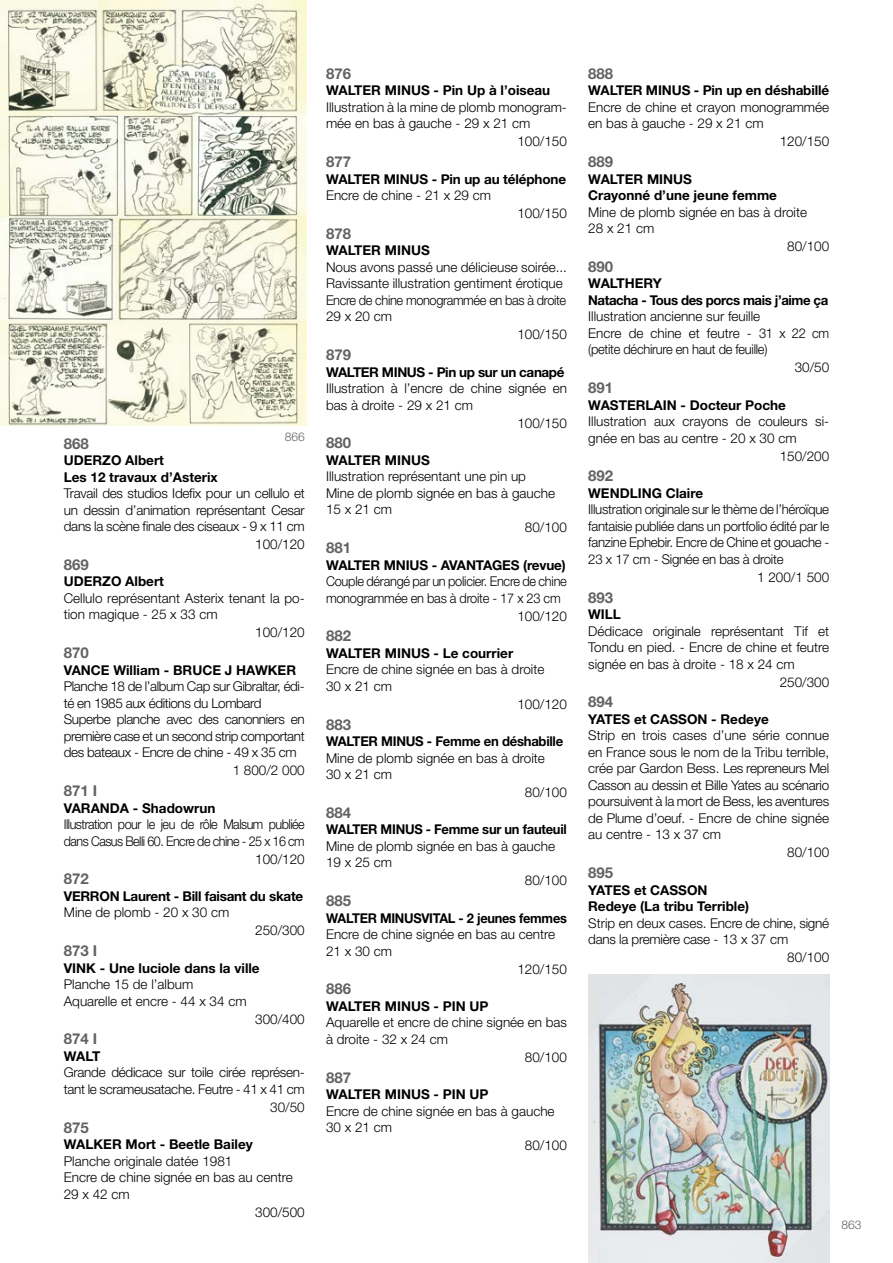
<style>
.page{position:relative;width:893px;height:1263px;background:#fff}
.page>*{position:absolute;margin:0;border:0;box-sizing:border-box;transform-origin:0 0}
.t1{font:700 15px "Helvetica Neue LT Std";color:#626262}
.t2{font:300 13.5px/16.5px "Helvetica Neue LT Std";color:#000}
.t3{font:700 13.5px/16.5px "Helvetica Neue LT Std";color:#000}
.t4{font:300 13.5px/16.5px "Helvetica Neue LT Std";letter-spacing:-.03em;color:#000}
.t5{font:300 13.5px/16.5px "Helvetica Neue LT Std";letter-spacing:-.02em;color:#000}
.t6{font:300 13.5px/16.5px "Helvetica Neue LT Std";letter-spacing:-.04em;color:#000;scale:.93 1}
.t7{font:300 13.5px/16.5px "Helvetica Neue LT Std";letter-spacing:-.02em;color:#000;scale:.95 1}
.t8{font:700 13.5px/16.5px "Helvetica Neue LT Std";letter-spacing:-.03em;color:#000}
.t9{font:700 13.5px "Helvetica Neue LT Std";letter-spacing:-.02em;color:#000}
.t10{font:700 13.5px "Helvetica Neue LT Std";letter-spacing:-.02em;color:#000;scale:.96 1}
.t11{font:700 13.5px "Helvetica Neue LT Std";letter-spacing:-.02em;color:#000;scale:.95 1}
.t12{font:300 12px "Helvetica Neue LT Std";color:#626262}
</style>
<div class="page">
<img style="left:0;top:0;width:306px;height:425px">
<img style="left:588px;top:974px;width:241px;height:289px">
<p class="t12" style="left:285px;top:429px;width:22px">866</p>
<p class="t1" style="left:64px;top:434px;width:27px">868</p>
<p class="t3" style="left:64px;top:452px;width:156px">UDERZO Albert<br>Les 12 travaux d’Asterix</p>
<p class="t2" style="left:64px;top:485px;width:242px;text-align:justify">Travail des studios Idefix pour un cellulo et un dessin d’animation représentant Cesar dans la scène finale des ciseaux - 9 x 11 cm</p>
<p class="t2" style="left:255px;top:536px;width:51px">100/120</p>
<p class="t1" style="left:64px;top:555px;width:27px">869</p>
<p class="t3" style="left:64px;top:573px;width:102px">UDERZO Albert</p>
<p class="t2" style="left:64px;top:590px;width:242px">Cellulo représentant Asterix tenant la po&shy;tion magique - 25 x 33 cm</p>
<p class="t2" style="left:255px;top:624px;width:51px">100/120</p>
<p class="t1" style="left:64px;top:644px;width:27px">870</p>
<p class="t3" style="left:64px;top:661px;width:234px">VANCE William - BRUCE J HAWKER</p>
<p class="t4" style="left:64px;top:678px;width:242px">Planche 18 de l’album Cap sur Gibraltar, édi&shy;té en 1985 aux éditions du Lombard Superbe planche avec des canonniers en première case et un second strip comportant des bateaux - Encre de chine - 49 x 35 cm</p>
<p class="t2" style="left:233px;top:762px;width:74px">1 800/2 000</p>
<p class="t1" style="left:64px;top:781px;width:35px">871 I</p>
<p class="t3" style="left:64px;top:799px;width:153px">VARANDA - Shadowrun</p>
<p class="t6" style="left:64px;top:816px;width:261px">Illustration pour le jeu de rôle Malsum publiée dans Casus Belli 60. Encre de chine - 25 x 16 cm</p>
<p class="t2" style="left:255px;top:850px;width:51px">100/120</p>
<p class="t1" style="left:64px;top:870px;width:27px">872</p>
<p class="t9" style="left:64px;top:888px;width:241px">VERRON Laurent - Bill faisant du skate</p>
<p class="t2" style="left:64px;top:904px;width:167px">Mine de plomb - 20 x 30 cm</p>
<p class="t2" style="left:255px;top:922px;width:51px">250/300</p>
<p class="t1" style="left:64px;top:941px;width:35px">873 I</p>
<p class="t3" style="left:64px;top:959px;width:197px">VINK - Une luciole dans la ville</p>
<p class="t2" style="left:64px;top:976px;width:184px">Planche 15 de l’album<br>Aquarelle et encre - 44 x 34 cm</p>
<p class="t2" style="left:255px;top:1010px;width:51px">300/400</p>
<p class="t1" style="left:64px;top:1030px;width:35px">874 I</p>
<p class="t3" style="left:64px;top:1047px;width:38px">WALT</p>
<p class="t5" style="left:64px;top:1064px;width:242px">Grande dédicace sur toile cirée représen&shy;tant le scrameusatache. Feutre - 41 x 41 cm</p>
<p class="t2" style="left:270px;top:1098px;width:36px">30/50</p>
<p class="t1" style="left:64px;top:1118px;width:27px">875</p>
<p class="t3" style="left:64px;top:1136px;width:190px">WALKER Mort - Beetle Bailey</p>
<p class="t2" style="left:64px;top:1152px;width:231px">Planche originale datée 1981<br>Encre de chine signée en bas au centre<br>29 x 42 cm</p>
<p class="t2" style="left:255px;top:1203px;width:51px">300/500</p>
<p class="t1" style="left:326px;top:64px;width:27px">876</p>
<p class="t3" style="left:326px;top:82px;width:226px">WALTER MINUS - Pin Up à l’oiseau</p>
<p class="t2" style="left:326px;top:98px;width:242px">Illustration à la mine de plomb monogram&shy;mée en bas à gauche - 29 x 21 cm</p>
<p class="t2" style="left:517px;top:133px;width:51px">100/150</p>
<p class="t1" style="left:326px;top:152px;width:27px">877</p>
<p class="t3" style="left:326px;top:170px;width:242px">WALTER MINUS - Pin up au téléphone</p>
<p class="t2" style="left:326px;top:187px;width:167px">Encre de chine - 21 x 29 cm</p>
<p class="t2" style="left:517px;top:205px;width:51px">100/150</p>
<p class="t1" style="left:326px;top:224px;width:27px">878</p>
<p class="t3" style="left:326px;top:242px;width:105px">WALTER MINUS</p>
<p class="t2" style="left:326px;top:258px;width:242px">Nous avons passé une délicieuse soirée...<br>Ravissante illustration gentiment érotique Encre de chine monogrammée en bas à droite 29 x 20 cm</p>
<p class="t2" style="left:517px;top:326px;width:51px">100/150</p>
<p class="t1" style="left:326px;top:345px;width:27px">879</p>
<p class="t8" style="left:326px;top:363px;width:240px">WALTER MINUS - Pin up sur un canapé</p>
<p class="t2" style="left:326px;top:380px;width:242px">Illustration à l’encre de chine signée en bas à droite - 29 x 21 cm</p>
<p class="t2" style="left:517px;top:414px;width:51px">100/150</p>
<p class="t1" style="left:326px;top:434px;width:27px">880</p>
<p class="t3" style="left:326px;top:451px;width:105px">WALTER MINUS</p>
<p class="t2" style="left:326px;top:468px;width:231px">Illustration représentant une pin up<br>Mine de plomb signée en bas à gauche<br>15 x 21 cm</p>
<p class="t2" style="left:525px;top:519px;width:44px">80/100</p>
<p class="t1" style="left:326px;top:538px;width:27px">881</p>
<p class="t3" style="left:326px;top:556px;width:241px">WALTER MNIUS - AVANTAGES (revue)</p>
<p class="t7" style="left:326px;top:573px;width:255px">Couple dérangé par un policier. Encre de chine monogrammée en bas à droite - 17 x 23 cm</p>
<p class="t2" style="left:517px;top:607px;width:51px">100/120</p>
<p class="t1" style="left:326px;top:627px;width:27px">882</p>
<p class="t3" style="left:326px;top:644px;width:189px">WALTER MINUS - Le courrier</p>
<p class="t2" style="left:326px;top:661px;width:220px">Encre de chine signée en bas à droite<br>30 x 21 cm</p>
<p class="t2" style="left:517px;top:695px;width:51px">100/120</p>
<p class="t1" style="left:326px;top:715px;width:27px">883</p>
<p class="t9" style="left:326px;top:733px;width:239px">WALTER MINUS - Femme en déshabille</p>
<p class="t2" style="left:326px;top:749px;width:220px">Mine de plomb signée en bas à droite<br>30 x 21 cm</p>
<p class="t2" style="left:525px;top:784px;width:44px">80/100</p>
<p class="t1" style="left:326px;top:803px;width:27px">884</p>
<p class="t10" style="left:326px;top:821px;width:252px">WALTER MINUS - Femme sur un fauteuil</p>
<p class="t2" style="left:326px;top:837px;width:231px">Mine de plomb signée en bas à gauche<br>19 x 25 cm</p>
<p class="t2" style="left:525px;top:872px;width:44px">80/100</p>
<p class="t1" style="left:326px;top:891px;width:27px">885</p>
<p class="t11" style="left:326px;top:909px;width:255px">WALTER MINUSVITAL - 2 jeunes femmes</p>
<p class="t2" style="left:326px;top:926px;width:231px">Encre de chine signée en bas au centre<br>21 x 30 cm</p>
<p class="t2" style="left:517px;top:960px;width:51px">120/150</p>
<p class="t1" style="left:326px;top:980px;width:27px">886</p>
<p class="t3" style="left:326px;top:997px;width:164px">WALTER MINUS - PIN UP</p>
<p class="t2" style="left:326px;top:1014px;width:242px">Aquarelle et encre de chine signée en bas à droite - 32 x 24 cm</p>
<p class="t2" style="left:525px;top:1048px;width:44px">80/100</p>
<p class="t1" style="left:326px;top:1068px;width:27px">887</p>
<p class="t3" style="left:326px;top:1086px;width:164px">WALTER MINUS - PIN UP</p>
<p class="t2" style="left:326px;top:1102px;width:230px">Encre de chine signée en bas à gauche<br>30 x 21 cm</p>
<p class="t2" style="left:525px;top:1137px;width:44px">80/100</p>
<p class="t1" style="left:588px;top:64px;width:27px">888</p>
<p class="t3" style="left:588px;top:82px;width:242px">WALTER MINUS - Pin up en déshabillé</p>
<p class="t2" style="left:588px;top:98px;width:242px">Encre de chine et crayon monogrammée en bas à gauche - 29 x 21 cm</p>
<p class="t2" style="left:780px;top:133px;width:51px">120/150</p>
<p class="t1" style="left:588px;top:152px;width:27px">889</p>
<p class="t3" style="left:588px;top:170px;width:190px">WALTER MINUS<br>Crayonné d’une jeune femme</p>
<p class="t2" style="left:588px;top:203px;width:220px">Mine de plomb signée en bas à droite<br>28 x 21 cm</p>
<p class="t2" style="left:787px;top:238px;width:44px">80/100</p>
<p class="t1" style="left:588px;top:257px;width:27px">890</p>
<p class="t8" style="left:588px;top:275px;width:242px">WALTHERY<br>Natacha - Tous des porcs mais j’aime ça</p>
<p class="t2" style="left:588px;top:308px;width:242px">Illustration ancienne sur feuille<br>Encre de chine et feutre - 31 x 22 cm (petite déchirure en haut de feuille)</p>
<p class="t2" style="left:795px;top:359px;width:36px">30/50</p>
<p class="t1" style="left:588px;top:378px;width:27px">891</p>
<p class="t3" style="left:588px;top:396px;width:199px">WASTERLAIN - Docteur Poche</p>
<p class="t2" style="left:588px;top:413px;width:242px">Illustration aux crayons de couleurs si&shy;gnée en bas au centre - 20 x 30 cm</p>
<p class="t2" style="left:780px;top:447px;width:51px">150/200</p>
<p class="t1" style="left:588px;top:467px;width:27px">892</p>
<p class="t3" style="left:588px;top:484px;width:116px">WENDLING Claire</p>
<p class="t2" style="left:588px;top:501px;width:242px;text-align:justify">Illustration originale sur le thème de l’héroïque fantaisie publiée dans un portfolio édité par le fanzine Ephebir. Encre de Chine et gouache - 23 x 17 cm - Signée en bas à droite</p>
<p class="t2" style="left:757px;top:568px;width:74px">1 200/1 500</p>
<p class="t1" style="left:588px;top:588px;width:27px">893</p>
<p class="t3" style="left:588px;top:606px;width:34px">WILL</p>
<p class="t2" style="left:588px;top:622px;width:242px;text-align:justify">Dédicace originale représentant Tif et Tondu en pied. - Encre de chine et feutre signée en bas à droite - 18 x 24 cm</p>
<p class="t2" style="left:780px;top:673px;width:51px">250/300</p>
<p class="t1" style="left:588px;top:693px;width:27px">894</p>
<p class="t3" style="left:588px;top:710px;width:182px">YATES et CASSON - Redeye</p>
<p class="t2" style="left:588px;top:727px;width:242px;text-align:justify">Strip en trois cases d’une série connue en France sous le nom de la Tribu terrible, crée par Gardon Bess. Les repreneurs Mel Casson au dessin et Bille Yates au scénario poursuivent à la mort de Bess, les aventures de Plume d’oeuf. - Encre de chine signée au centre - 13 x 37 cm</p>
<p class="t2" style="left:787px;top:844px;width:44px">80/100</p>
<p class="t1" style="left:588px;top:863px;width:27px">895</p>
<p class="t3" style="left:588px;top:881px;width:162px">YATES et CASSON<br>Redeye (La tribu Terrible)</p>
<p class="t5" style="left:588px;top:914px;width:242px">Strip en deux cases. Encre de chine, signé dans la première case - 13 x 37 cm</p>
<p class="t2" style="left:787px;top:949px;width:44px">80/100</p>
<p class="t12" style="left:841px;top:1218px;width:22px">863</p>
</div>
